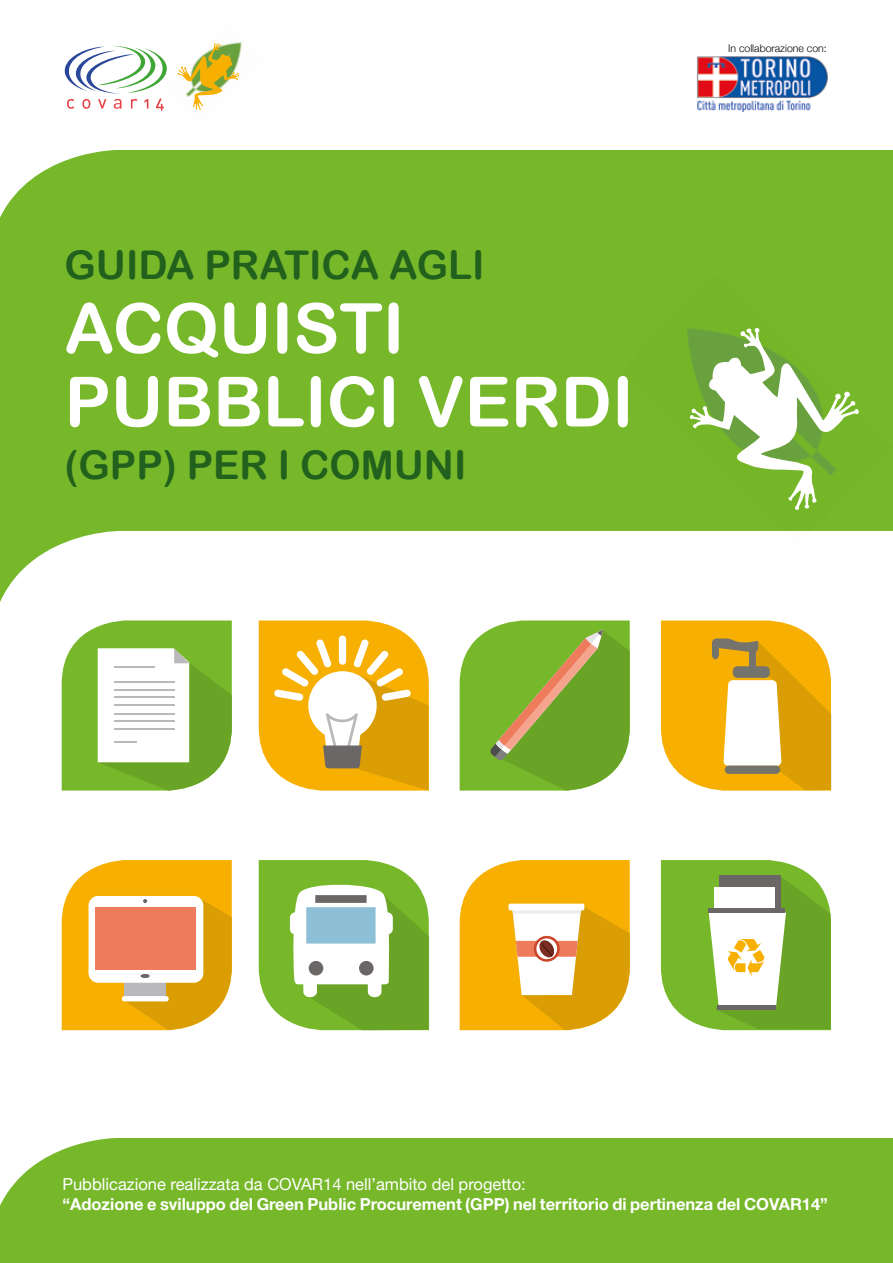
<style>
.page{position:relative;width:893px;height:1263px;background:#fff}
.page>*{position:absolute;margin:0;border:0;box-sizing:border-box;transform-origin:0 0}
.t1{font:69.3px/73.5px "Arial Rounded MT Bold";color:#fff}
.t2{font:39.6px "Arial Rounded MT Bold";color:#21601d}
.t3{font:700 16.5px "Helvetica Neue";color:#fff}
.t4{font:16.5px "Helvetica Neue";color:#fff}
.t5{font:300 10.5px "Helvetica Neue";color:#000}
</style>
<div class="page">
<div style="left:0;top:150px;width:893px;height:381px;background:#76b82a"></div>
<svg style="left:0;top:531px;width:831px;height:500px"></svg>
<svg style="left:65px;top:46px;width:100px;height:65px"></svg>
<img style="left:697px;top:56px;width:131px;height:56px">
<img style="left:165px;top:42px;width:77px;height:35px">
<svg style="left:178px;top:43px;width:61px;height:67px"></svg>
<div style="left:621px;top:273px;width:272px;height:258px;background:#76b82a"></div>
<img style="left:785px;top:531px;width:27px;height:13px">
<svg style="left:690px;top:328px;width:169px;height:182px"></svg>
<div style="left:0;top:1138px;width:893px;height:125px;background:#76b82a"></div>
<div style="left:630px;top:858px;width:22px;height:107px;background:#fff"></div>
<svg style="left:62px;top:620px;width:170px;height:171px"></svg>
<hr style="left:114px;top:666px;width:41px;height:2px;background:#b8b8bd">
<hr style="left:114px;top:741px;width:23px;height:2px;background:#b8b8bd">
<hr style="left:114px;top:681px;width:60px;height:2px;background:#b8b8bd">
<hr style="left:114px;top:689px;width:60px;height:1px;background:#b8b8bd">
<hr style="left:114px;top:696px;width:60px;height:2px;background:#b8b8bd">
<hr style="left:114px;top:704px;width:60px;height:1px;background:#b8b8bd">
<hr style="left:114px;top:713px;width:60px;height:1px;background:#b8b8bd">
<hr style="left:114px;top:720px;width:60px;height:2px;background:#b8b8bd">
<hr style="left:114px;top:728px;width:60px;height:1px;background:#b8b8bd">
<svg style="left:62px;top:860px;width:170px;height:170px"></svg>
<div style="left:122px;top:996px;width:47px;height:5px;background:#fff;border-radius:2px"></div>
<svg style="left:661px;top:860px;width:170px;height:170px"></svg>
<svg style="left:460px;top:620px;width:170px;height:171px;background:#83b13d"></svg>
<svg style="left:259px;top:620px;width:170px;height:171px"></svg>
<svg style="left:661px;top:620px;width:171px;height:171px"></svg>
<div style="left:725px;top:765px;width:55px;height:9px;background:#74746c;border-radius:4px"></div>
<svg style="left:460px;top:860px;width:170px;height:170px"></svg>
<div style="left:509px;top:904px;width:75px;height:6px;background:#fff;border-radius:2px"></div>
<svg style="left:259px;top:860px;width:170px;height:170px"></svg>
<h2 class="t2" style="left:65px;top:242px;width:421px">GUIDA PRATICA AGLI</h2>
<h1 class="t1" style="left:65px;top:291px;width:571px">ACQUISTI<br>PUBBLICI VERDI</h1>
<h2 class="t2" style="left:65px;top:441px;width:403px">(GPP) PER I COMUNI</h2>
<p class="t5" style="left:728px;top:40px;width:100px">In collaborazione con:</p>
<p class="t4" style="left:62px;top:1173px;width:465px">Pubblicazione realizzata da COVAR14 nell’ambito del progetto:</p>
<p class="t3" style="left:62px;top:1191px;width:767px">“Adozione e sviluppo del Green Public Procurement (GPP) nel territorio di pertinenza del COVAR14”</p>
</div>
